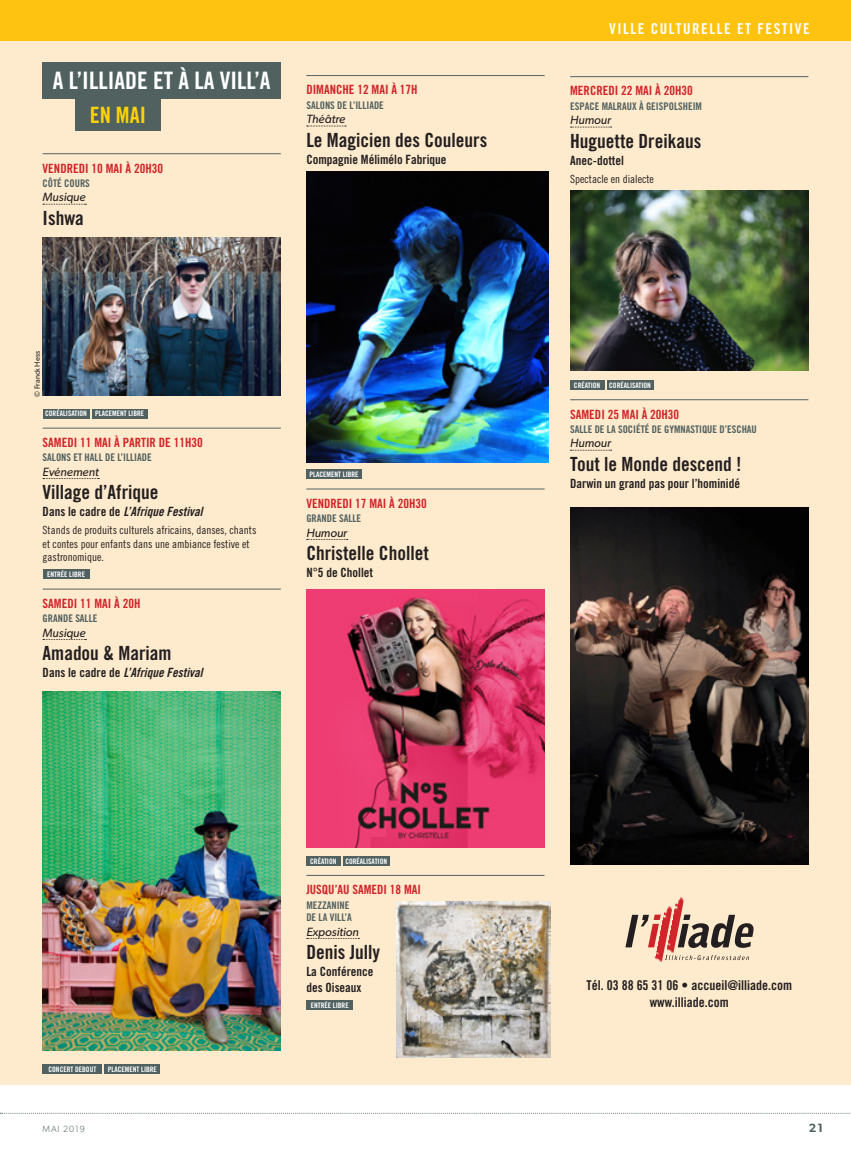
<style>
.page{position:relative;width:851px;height:1149px;background:#fff}
.page>*{position:absolute;margin:0;border:0;box-sizing:border-box;transform-origin:0 0}
.t1{font:24px "Trade Gothic Bold Cond Twenty";color:#fff}
.t2{font:22.5px "Trade Gothic Bold Cond Twenty";color:#fed304}
.t3{font:19.5px "Trade Gothic Bold Cond Twenty";color:#231f20}
.t4{font:15px "Trade Gothic Bold Cond Twenty";letter-spacing:.1em;color:#fff}
.t5{font:13.5px/16.2px "Trade Gothic Bold Cond Twenty";color:#231f20;text-align:center}
.t6{font:12.75px "Trade Gothic Bold Cond Twenty";color:#d1232a}
.t7{font:12.75px/15.3px "Trade Gothic Bold Cond Twenty";color:#231f20}
.t8{font:12.75px "Trade Gothic Bold Cond Twenty Obl";color:#231f20}
.t9{font:italic 12px "Gibson";color:#231f20}
.t10{font:600 12px "Gibson";color:#506160}
.t11{font:11.25px/13.5px "Trade Gothic Cond Eighteen";color:#231f20}
.t12{font:10.5px/12.6px "Trade Gothic Bold Cond Twenty";color:#506160}
.t13{font:300 9px "Gibson";letter-spacing:.1em;color:#506160}
.t14{font:7.5px "Trade Gothic Bold Cond Twenty";color:#fff}
.t15{font:7.5px "Gibson";color:#231f20}
.s1{font-family:"Trade Gothic Bold Cond Twenty"}
</style>
<div class="page">
<svg style="left:0;top:1112px;width:850px;height:1px"></svg>
<div style="left:0;top:40px;width:850px;height:1044px;background:#feeacc"></div>
<div style="left:0;top:0;width:850px;height:40px;background:#fec210"></div>
<hr style="left:43px;top:153px;width:238px;height:1px;background:#506160">
<svg style="left:43px;top:204px;width:43px;height:1px"></svg>
<hr style="left:43px;top:427px;width:238px;height:1px;background:#506160">
<svg style="left:43px;top:478px;width:56px;height:1px"></svg>
<hr style="left:43px;top:588px;width:238px;height:1px;background:#506160">
<svg style="left:43px;top:639px;width:43px;height:1px"></svg>
<div style="left:43px;top:409px;width:46px;height:9px;background:#506160"></div>
<div style="left:92px;top:409px;width:55px;height:9px;background:#506160"></div>
<div style="left:43px;top:569px;width:46px;height:10px;background:#506160"></div>
<div style="left:43px;top:1064px;width:59px;height:9px;background:#506160"></div>
<div style="left:105px;top:1064px;width:55px;height:9px;background:#506160"></div>
<hr style="left:306px;top:75px;width:238px;height:1px;background:#506160">
<svg style="left:307px;top:126px;width:39px;height:1px"></svg>
<hr style="left:306px;top:488px;width:238px;height:1px;background:#506160">
<svg style="left:307px;top:539px;width:41px;height:1px"></svg>
<hr style="left:306px;top:874px;width:238px;height:1px;background:#506160">
<div style="left:306px;top:469px;width:55px;height:10px;background:#506160"></div>
<div style="left:306px;top:855px;width:34px;height:10px;background:#506160"></div>
<div style="left:343px;top:855px;width:46px;height:10px;background:#506160"></div>
<div style="left:306px;top:999px;width:47px;height:10px;background:#506160"></div>
<div style="left:43px;top:61px;width:238px;height:37px;background:#506160"></div>
<div style="left:75px;top:98px;width:85px;height:32px;background:#506160"></div>
<hr style="left:570px;top:76px;width:238px;height:1px;background:#506160">
<svg style="left:570px;top:127px;width:41px;height:1px"></svg>
<hr style="left:570px;top:399px;width:238px;height:1px;background:#506160">
<svg style="left:570px;top:449px;width:41px;height:1px"></svg>
<div style="left:570px;top:380px;width:34px;height:9px;background:#506160"></div>
<div style="left:606px;top:380px;width:47px;height:9px;background:#506160"></div>
<img style="left:672px;top:897px;width:12px;height:56px">
<img style="left:654px;top:906px;width:18px;height:56px">
<svg style="left:665px;top:954px;width:84px;height:5px"></svg>
<svg style="left:625px;top:914px;width:35px;height:33px"></svg>
<svg style="left:677px;top:914px;width:76px;height:33px"></svg>
<img style="left:43px;top:237px;width:238px;height:159px">
<img style="left:43px;top:691px;width:238px;height:359px">
<img style="left:306px;top:171px;width:243px;height:291px">
<img style="left:306px;top:589px;width:238px;height:258px">
<img style="left:570px;top:191px;width:238px;height:179px">
<img style="left:570px;top:507px;width:238px;height:357px">
<img style="left:396px;top:901px;width:154px;height:156px">
<h1 class="t1" style="left:53px;top:66px;width:219px">A L’ILLIADE ET À LA VILL’A</h1>
<h2 class="t2" style="left:90px;top:101px;width:58px">EN MAI</h2>
<p class="t6" style="left:43px;top:160px;width:122px">VENDREDI 10 MAI À 20H30</p>
<p class="t12" style="left:43px;top:177px;width:49px">CÔTÉ COURS</p>
<p class="t9" style="left:43px;top:190px;width:45px">Musique</p>
<h3 class="t3" style="left:43px;top:206px;width:43px">Ishwa</h3>
<p class="t6" style="left:306px;top:82px;width:113px">DIMANCHE 12 MAI À 17H</p>
<p class="t12" style="left:306px;top:98px;width:79px">SALONS DE L’ILLIADE</p>
<p class="t9" style="left:306px;top:112px;width:41px">Théâtre</p>
<h3 class="t3" style="left:306px;top:128px;width:182px">Le Magicien des Couleurs</h3>
<p class="t7" style="left:306px;top:152px;width:142px">Compagnie Mélimélo Fabrique</p>
<p class="t15" style="left:33px;top:396px;width:47px;rotate:-90deg">© Franck Hess</p>
<p class="t14" style="left:45px;top:409px;width:100px">CORÉALISATION PLACEMENT LIBRE</p>
<p class="t6" style="left:43px;top:434px;width:161px">SAMEDI 11 MAI À PARTIR DE 11H30</p>
<p class="t12" style="left:43px;top:451px;width:111px">SALONS ET HALL DE L’ILLIADE</p>
<p class="t9" style="left:43px;top:464px;width:58px">Evénement</p>
<h3 class="t3" style="left:43px;top:480px;width:117px">Village d’Afrique</h3>
<p class="t8" style="left:43px;top:504px;width:161px"><span class="s1">Dans le cadre de</span> L’Afrique Festival</p>
<p class="t11" style="left:43px;top:523px;width:215px">Stands de produits culturels africains, danses, chants et contes pour enfants dans une ambiance festive et gastronomique.</p>
<p class="t14" style="left:47px;top:570px;width:39px">ENTRÉE LIBRE</p>
<p class="t6" style="left:43px;top:595px;width:99px">SAMEDI 11 MAI À 20H</p>
<p class="t12" style="left:43px;top:612px;width:56px">GRANDE SALLE</p>
<p class="t9" style="left:43px;top:625px;width:45px">Musique</p>
<h3 class="t3" style="left:43px;top:641px;width:130px">Amadou &amp; Mariam</h3>
<p class="t8" style="left:43px;top:665px;width:161px"><span class="s1">Dans le cadre de</span> L’Afrique Festival</p>
<p class="t14" style="left:309px;top:470px;width:51px">PLACEMENT LIBRE</p>
<p class="t6" style="left:306px;top:495px;width:122px">VENDREDI 17 MAI À 20H30</p>
<p class="t12" style="left:306px;top:512px;width:56px">GRANDE SALLE</p>
<p class="t9" style="left:306px;top:525px;width:42px">Humour</p>
<h3 class="t3" style="left:306px;top:541px;width:124px">Christelle Chollet</h3>
<p class="t7" style="left:306px;top:565px;width:68px">N°5 de Chollet</p>
<p class="t14" style="left:48px;top:1064px;width:49px">CONCERT DEBOUT</p>
<p class="t14" style="left:108px;top:1064px;width:51px">PLACEMENT LIBRE</p>
<p class="t14" style="left:310px;top:856px;width:78px">CRÉATION CORÉALISATION</p>
<p class="t6" style="left:306px;top:881px;width:116px">JUSQU’AU SAMEDI 18 MAI</p>
<p class="t12" style="left:306px;top:898px;width:47px">MEZZANINE<br>DE LA VILL’A</p>
<p class="t9" style="left:306px;top:923px;width:54px">Exposition</p>
<h3 class="t3" style="left:306px;top:939px;width:75px">Denis Jully</h3>
<p class="t7" style="left:306px;top:963px;width:69px">La Conférence des Oiseaux</p>
<p class="t14" style="left:311px;top:1000px;width:39px">ENTRÉE LIBRE</p>
<h3 class="t4" style="left:609px;top:20px;width:202px">VILLE CULTURELLE ET FESTIVE</h3>
<p class="t6" style="left:570px;top:83px;width:124px">MERCREDI 22 MAI À 20H30</p>
<p class="t12" style="left:570px;top:100px;width:133px">ESPACE MALRAUX À GEISPOLSHEIM</p>
<p class="t9" style="left:570px;top:113px;width:42px">Humour</p>
<h3 class="t3" style="left:570px;top:129px;width:133px">Huguette Dreikaus</h3>
<p class="t7" style="left:570px;top:153px;width:55px">Anec-dottel</p>
<p class="t11" style="left:570px;top:172px;width:85px">Spectacle en dialecte</p>
<p class="t14" style="left:574px;top:380px;width:78px">CRÉATION CORÉALISATION</p>
<p class="t6" style="left:570px;top:406px;width:111px">SAMEDI 25 MAI À 20H30</p>
<p class="t12" style="left:570px;top:422px;width:188px">SALLE DE LA SOCIÉTÉ DE GYMNASTIQUE D’ESCHAU</p>
<p class="t9" style="left:570px;top:436px;width:42px">Humour</p>
<h3 class="t3" style="left:570px;top:451px;width:173px">Tout le Monde descend !</h3>
<p class="t7" style="left:570px;top:475px;width:171px">Darwin un grand pas pour l’hominidé</p>
<p class="t5" style="left:586px;top:977px;width:207px">Tél. 03 88 65 31 06 • accueil@illiade.com www.illiade.com</p>
<p class="t13" style="left:43px;top:1122px;width:44px">MAI 2019</p>
<p class="t10" style="left:808px;top:1120px;width:16px">21</p>
</div>
